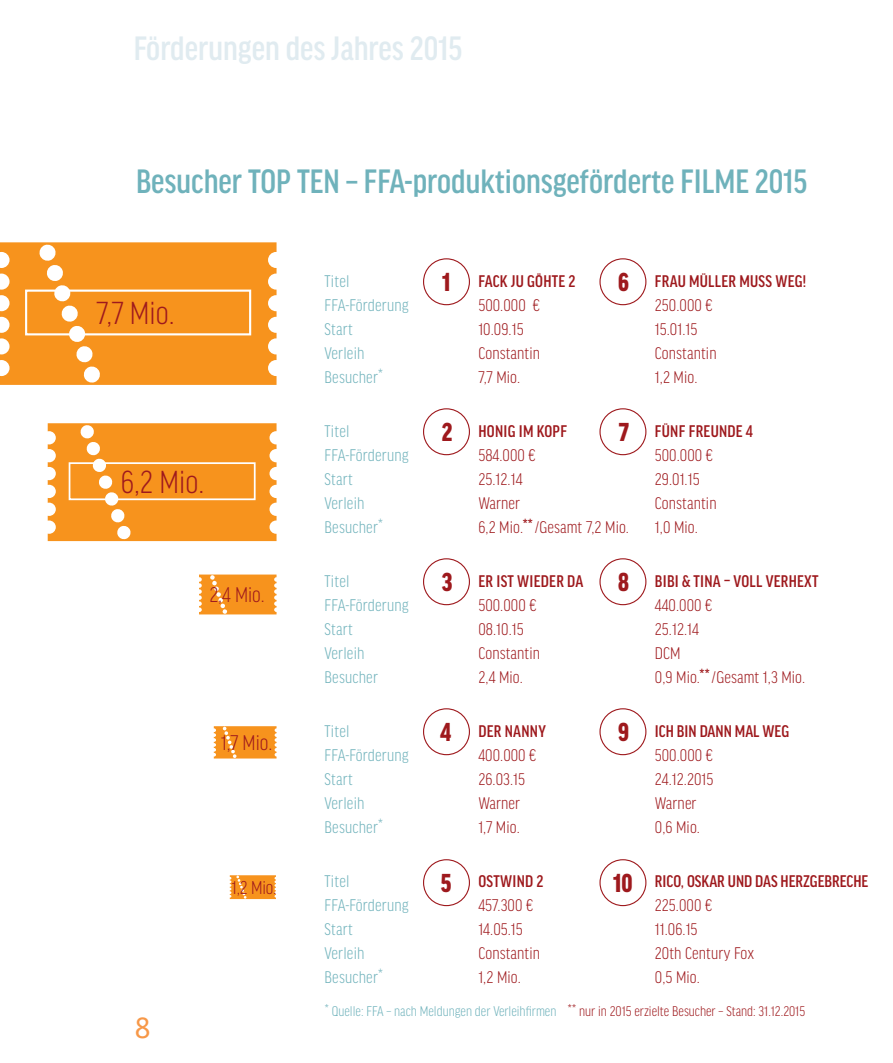
<style>
.page{position:relative;width:893px;height:1063px;background:#fff}
.page>*{position:absolute;margin:0;border:0;box-sizing:border-box;transform-origin:0 0}
.t1{font:500 condensed 36px "Good Headline Pro";color:#6fb2bb}
.t2{font:500 condensed 36px "Good Headline Pro";color:#e0ebf0}
.t3{font:300 condensed 34.05px "Good Headline Pro";color:#9e191d}
.t4{font:31.5px "Officina Sans";color:#f79848}
.t5{font:900 condensed 27.6px "Good Headline Pro";color:#9e191d}
.t6{font:300 condensed 22.65px "Good Headline Pro";color:#9e191d}
.t7{font:300 condensed 19.8px "Good Headline Pro";color:#9e191d}
.t8{font:300 condensed 18px "Good Headline Pro";letter-spacing:.005em;color:#9e191d}
.t9{font:300 condensed 18px "Good Headline Pro";letter-spacing:.01em;color:#6fb2bb}
.t10{font:500 condensed 18px "Good Headline Pro";letter-spacing:.015em;color:#9e191d}
.t11{font:300 condensed 15px "Good Headline Pro";color:#9e191d}
.s1{font-weight:500}
.s2{color:#6fb2bb}
</style>
<div class="page">
<svg style="left:0;top:242px;width:277px;height:143px;background:#f79b2f"></svg>
<div style="left:25px;top:290px;width:226px;height:45px;border:2px solid #fff"></div>
<svg style="left:48px;top:423px;width:229px;height:118px;background:#f79b2e"></svg>
<div style="left:69px;top:462px;width:187px;height:38px;border:2px solid #fff"></div>
<svg style="left:199px;top:575px;width:78px;height:39px;background:#f79b2e"></svg>
<svg style="left:214px;top:726px;width:63px;height:33px;background:#f79d32"></svg>
<div style="left:423px;top:558px;width:47px;height:47px;border:1px solid #9e191d;border-radius:50%"></div>
<div style="left:423px;top:258px;width:47px;height:47px;border:1px solid #9e191d;border-radius:50%"></div>
<div style="left:423px;top:408px;width:47px;height:47px;border:1px solid #9e191d;border-radius:50%"></div>
<div style="left:423px;top:708px;width:47px;height:47px;border:1px solid #9e191d;border-radius:50%"></div>
<div style="left:423px;top:859px;width:47px;height:47px;border:1px solid #9e191d;border-radius:50%"></div>
<div style="left:599px;top:258px;width:47px;height:47px;border:1px solid #9e191d;border-radius:50%"></div>
<div style="left:599px;top:408px;width:47px;height:47px;border:1px solid #9e191d;border-radius:50%"></div>
<div style="left:599px;top:558px;width:47px;height:47px;border:1px solid #9e191d;border-radius:50%"></div>
<div style="left:599px;top:708px;width:47px;height:47px;border:1px solid #9e191d;border-radius:50%"></div>
<div style="left:599px;top:859px;width:47px;height:47px;border:1px solid #9e191d;border-radius:50%"></div>
<svg style="left:230px;top:875px;width:46px;height:24px"></svg>
<h1 class="t2" style="left:134px;top:29px;width:330px">Förderungen des Jahres 2015</h1>
<p class="t1" style="left:136px;top:163px;width:673px">Besucher TOP TEN – FFA-produktionsgeförderte FILME 2015</p>
<p class="t3" style="left:96px;top:295px;width:80px">7,7 Mio.</p>
<p class="t3" style="left:121px;top:464px;width:85px">6,2 Mio.</p>
<p class="t6" style="left:209px;top:583px;width:57px">2,4 Mio.</p>
<p class="t6" style="left:221px;top:731px;width:53px">1,7 Mio.</p>
<p class="t9" style="left:325px;top:272px;width:26px">Titel</p>
<p class="t9" style="left:325px;top:296px;width:86px">FFA-Förderung</p>
<p class="t9" style="left:325px;top:320px;width:30px">Start</p>
<p class="t9" style="left:325px;top:344px;width:41px">Verleih</p>
<p class="t9" style="left:325px;top:368px;width:60px">Besucher*</p>
<p class="t9" style="left:325px;top:422px;width:26px">Titel</p>
<p class="t9" style="left:325px;top:446px;width:86px">FFA-Förderung</p>
<p class="t9" style="left:325px;top:470px;width:30px">Start</p>
<p class="t9" style="left:325px;top:494px;width:41px">Verleih</p>
<p class="t9" style="left:325px;top:518px;width:60px">Besucher*</p>
<p class="t9" style="left:325px;top:572px;width:26px">Titel</p>
<p class="t9" style="left:325px;top:596px;width:86px">FFA-Förderung</p>
<p class="t9" style="left:325px;top:620px;width:30px">Start</p>
<p class="t9" style="left:325px;top:644px;width:41px">Verleih</p>
<p class="t9" style="left:325px;top:668px;width:55px">Besucher</p>
<p class="t9" style="left:325px;top:722px;width:26px">Titel</p>
<p class="t9" style="left:325px;top:746px;width:86px">FFA-Förderung</p>
<p class="t9" style="left:325px;top:770px;width:30px">Start</p>
<p class="t9" style="left:325px;top:794px;width:41px">Verleih</p>
<p class="t9" style="left:325px;top:818px;width:60px">Besucher*</p>
<p class="t5" style="left:442px;top:267px;width:10px">1</p>
<p class="t10" style="left:478px;top:272px;width:99px">FACK JU GÖHTE 2</p>
<p class="t8" style="left:478px;top:296px;width:63px">500.000 €</p>
<p class="t8" style="left:478px;top:320px;width:47px">10.09.15</p>
<p class="t8" style="left:478px;top:344px;width:63px">Constantin</p>
<p class="t8" style="left:478px;top:368px;width:43px">7,7 Mio.</p>
<p class="t5" style="left:618px;top:267px;width:12px">6</p>
<p class="t10" style="left:655px;top:272px;width:153px">FRAU MÜLLER MUSS WEG!</p>
<p class="t8" style="left:655px;top:296px;width:59px">250.000 €</p>
<p class="t8" style="left:655px;top:320px;width:44px">15.01.15</p>
<p class="t8" style="left:655px;top:344px;width:63px">Constantin</p>
<p class="t8" style="left:655px;top:368px;width:44px">1,2 Mio.</p>
<p class="t5" style="left:442px;top:417px;width:12px">2</p>
<p class="t5" style="left:619px;top:417px;width:12px">7</p>
<p class="t10" style="left:478px;top:422px;width:90px">HONIG IM KOPF</p>
<p class="t8" style="left:478px;top:446px;width:59px">584.000 €</p>
<p class="t8" style="left:478px;top:470px;width:46px">25.12.14</p>
<p class="t8" style="left:478px;top:494px;width:43px">Warner</p>
<p class="t8" style="left:478px;top:518px;width:152px">6,2 Mio.<span class="s1">**</span> /Gesamt 7,2 Mio.</p>
<p class="t10" style="left:655px;top:422px;width:100px">FÜNF FREUNDE 4</p>
<p class="t8" style="left:655px;top:446px;width:60px">500.000 €</p>
<p class="t8" style="left:655px;top:470px;width:46px">29.01.15</p>
<p class="t8" style="left:655px;top:494px;width:63px">Constantin</p>
<p class="t8" style="left:655px;top:518px;width:45px">1,0 Mio.</p>
<p class="t5" style="left:442px;top:567px;width:12px">3</p>
<p class="t10" style="left:478px;top:572px;width:106px">ER IST WIEDER DA</p>
<p class="t8" style="left:478px;top:596px;width:60px">500.000 €</p>
<p class="t8" style="left:478px;top:620px;width:47px">08.10.15</p>
<p class="t8" style="left:478px;top:644px;width:63px">Constantin</p>
<p class="t8" style="left:478px;top:668px;width:46px">2,4 Mio.</p>
<p class="t5" style="left:618px;top:567px;width:12px">8</p>
<p class="t10" style="left:655px;top:572px;width:165px">BIBI &amp; TINA – VOLL VERHEXT</p>
<p class="t8" style="left:655px;top:596px;width:59px">440.000 €</p>
<p class="t8" style="left:655px;top:620px;width:46px">25.12.14</p>
<p class="t8" style="left:655px;top:644px;width:27px">DCM</p>
<p class="t8" style="left:655px;top:668px;width:152px">0,9 Mio.<span class="s1">**</span> /Gesamt 1,3 Mio.</p>
<p class="t5" style="left:440px;top:717px;width:13px">4</p>
<p class="t10" style="left:478px;top:722px;width:69px">DER NANNY</p>
<p class="t8" style="left:478px;top:746px;width:60px">400.000 €</p>
<p class="t8" style="left:478px;top:770px;width:48px">26.03.15</p>
<p class="t8" style="left:478px;top:794px;width:43px">Warner</p>
<p class="t8" style="left:478px;top:818px;width:43px">1,7 Mio.</p>
<p class="t5" style="left:618px;top:717px;width:12px">9</p>
<p class="t10" style="left:655px;top:722px;width:136px">ICH BIN DANN MAL WEG</p>
<p class="t8" style="left:655px;top:746px;width:60px">500.000 €</p>
<p class="t8" style="left:655px;top:770px;width:60px">24.12.2015</p>
<p class="t8" style="left:655px;top:794px;width:43px">Warner</p>
<p class="t8" style="left:655px;top:818px;width:47px">0,6 Mio.</p>
<h3 class="t4" style="left:135px;top:1009px;width:17px">8</h3>
<p class="t7" style="left:232px;top:878px;width:46px">1,2 Mio.</p>
<p class="t5" style="left:613px;top:868px;width:21px">10</p>
<p class="t5" style="left:441px;top:868px;width:12px">5</p>
<p class="t10" style="left:478px;top:872px;width:66px">OSTWIND 2</p>
<p class="t8" style="left:478px;top:895px;width:57px">457.300 €</p>
<p class="t8" style="left:478px;top:919px;width:46px">14.05.15</p>
<p class="t8" style="left:478px;top:943px;width:63px">Constantin</p>
<p class="t8" style="left:478px;top:967px;width:44px">1,2 Mio.</p>
<p class="t9" style="left:325px;top:871px;width:26px">Titel</p>
<p class="t9" style="left:325px;top:895px;width:86px">FFA-Förderung</p>
<p class="t9" style="left:325px;top:919px;width:30px">Start</p>
<p class="t9" style="left:325px;top:943px;width:41px">Verleih</p>
<p class="t9" style="left:325px;top:967px;width:60px">Besucher*</p>
<p class="t10" style="left:655px;top:872px;width:215px">RICO, OSKAR UND DAS HERZGEBRECHE</p>
<p class="t8" style="left:655px;top:895px;width:59px">225.000 €</p>
<p class="t8" style="left:655px;top:919px;width:44px">11.06.15</p>
<p class="t8" style="left:655px;top:943px;width:101px">20th Century Fox</p>
<p class="t8" style="left:655px;top:967px;width:47px">0,5 Mio.</p>
<p class="t11" style="left:325px;top:1003px;width:482px"><span class="s2">* Quelle: FFA – nach Meldungen der Verleihfirmen</span> ** nur in 2015 erzielte Besucher – Stand: 31.12.2015</p>
</div>
